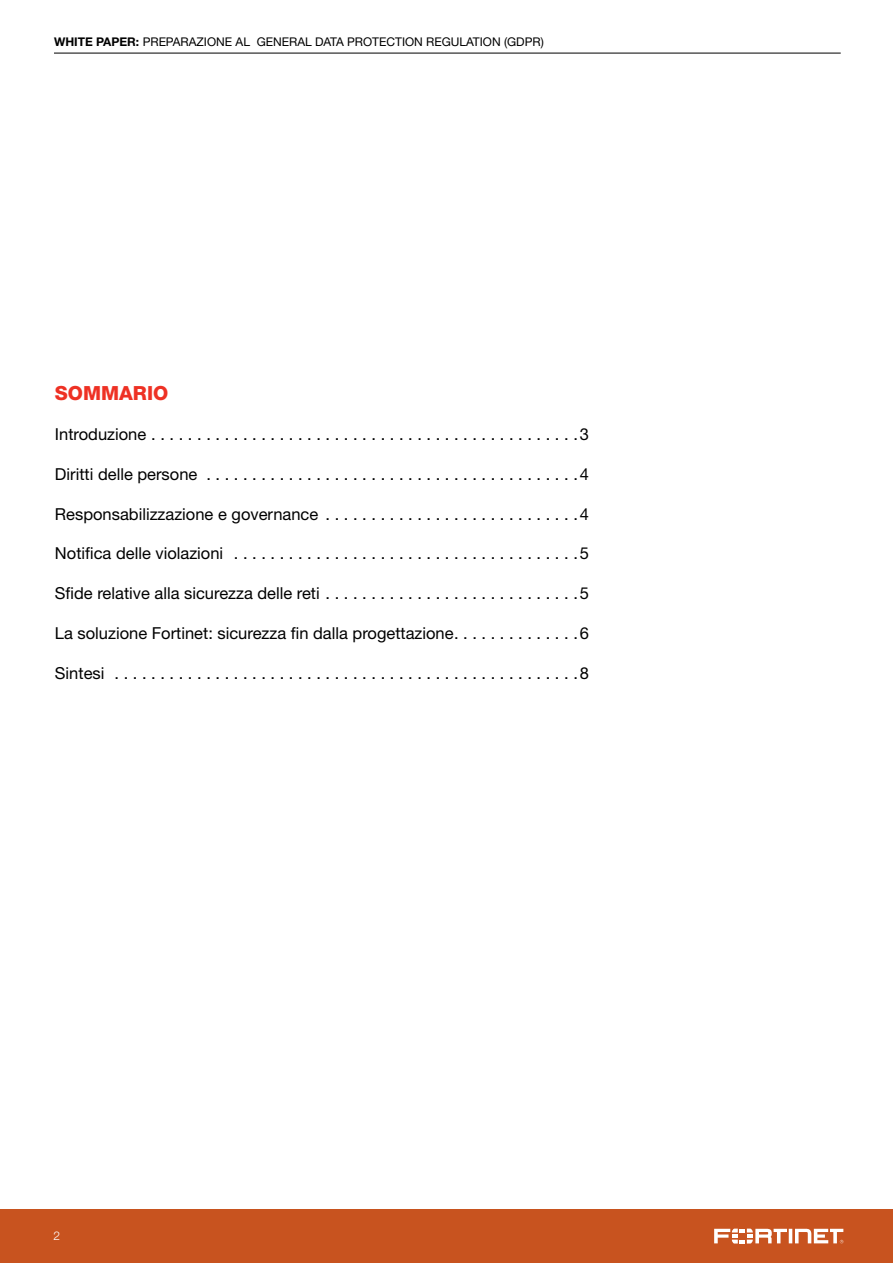
<style>
.page{position:relative;width:893px;height:1263px;background:#fff}
.page>*{position:absolute;margin:0;border:0;box-sizing:border-box;transform-origin:0 0}
.t1{font:800 19.5px "Helvetica Neue LT Pro";color:#ee3124}
.t2{font:16.5px "Helvetica Neue LT Pro";color:#000}
.t3{font:12px "Helvetica Neue LT Pro";color:#000}
.t4{font:300 12px "Helvetica Neue LT Pro";color:#fff}
.s1{font-weight:700}
</style>
<div class="page">
<div style="left:0;top:1209px;width:893px;height:54px;background:#c8531f"></div>
<svg style="left:714px;top:1228px;width:129px;height:15px"></svg>
<hr style="left:54px;top:53px;width:787px;height:1px;background:#000">
<p class="t3" style="left:54px;top:34px;width:491px"><span class="s1">WHITE PAPER:</span> PREPARAZIONE AL GENERAL DATA PROTECTION REGULATION (GDPR)</p>
<p class="t1" style="left:55px;top:382px;width:115px">SOMMARIO</p>
<p class="t2" style="left:55px;top:424px;width:536px">Introduzione . . . . . . . . . . . . . . . . . . . . . . . . . . . . . . . . . . . . . . . . . . . . . . 3</p>
<p class="t2" style="left:55px;top:464px;width:536px">Diritti delle persone . . . . . . . . . . . . . . . . . . . . . . . . . . . . . . . . . . . . . . . . 4</p>
<p class="t2" style="left:55px;top:503px;width:536px">Responsabilizzazione e governance . . . . . . . . . . . . . . . . . . . . . . . . . . . 4</p>
<p class="t2" style="left:55px;top:543px;width:536px">Notifica delle violazioni . . . . . . . . . . . . . . . . . . . . . . . . . . . . . . . . . . . . . 5</p>
<p class="t2" style="left:55px;top:583px;width:536px">Sfide relative alla sicurezza delle reti . . . . . . . . . . . . . . . . . . . . . . . . . . . 5</p>
<p class="t2" style="left:55px;top:623px;width:536px">La soluzione Fortinet: sicurezza fin dalla progettazione . . . . . . . . . . . . . 6</p>
<p class="t2" style="left:55px;top:662px;width:536px">Sintesi . . . . . . . . . . . . . . . . . . . . . . . . . . . . . . . . . . . . . . . . . . . . . . . . . . 8</p>
<p class="t4" style="left:53px;top:1229px;width:8px">2</p>
</div>
